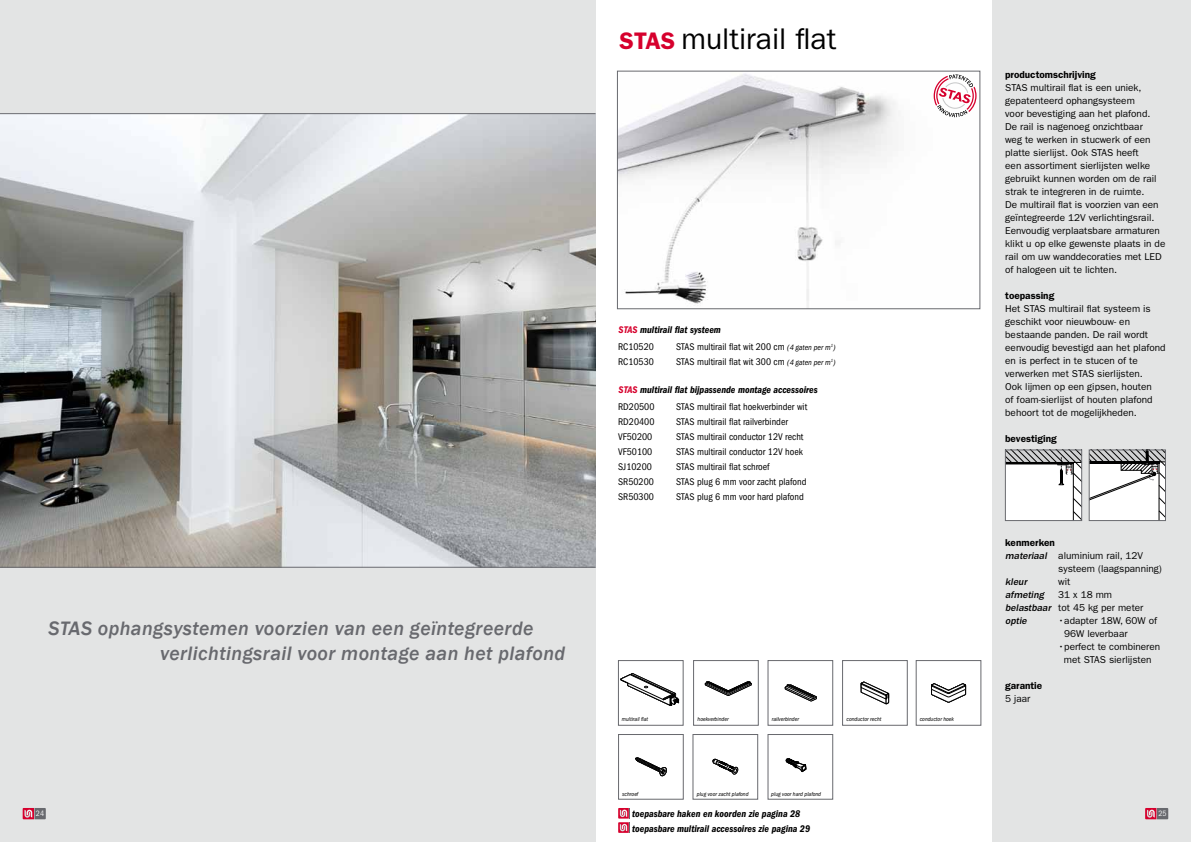
<style>
.page{position:relative;width:1191px;height:842px;background:#fff}
.page>*{position:absolute;margin:0;border:0;box-sizing:border-box;transform-origin:0 0}
.t1{font:30px "ITC Franklin Gothic Std";color:#000}
.t2{font:italic 500 20px/25px "Franklin Gothic";letter-spacing:.02em;color:#68696e}
.t3{font:10px/13px "ITC Franklin Gothic Std";color:#000}
.t4{font:condensed 10px "ITC Franklin Gothic Std";color:#000}
.t5{font:10px/15px "ITC Franklin Gothic Std Dm Cd It";color:#000}
.t6{font:600 10px "ITC Franklin Gothic Std";color:#000}
.t7{font:italic 500 10px "ITC Franklin Gothic Std";color:#000}
.t8{font:condensed 8px "ITC Franklin Gothic Std";color:#f2f2f3}
.t9{font:italic condensed 6px "ITC Franklin Gothic Std";color:#000}
.s1{font-weight:600;font-size:24px;color:#d6002d}
.s2{color:#d6002d}
.s3{font-style:italic;font-size:8px}
.s4{font-weight:500;font-style:italic}
</style>
<div class="page">
<div style="left:0;top:0;width:595px;height:842px;background:#e3e4e4"></div>
<img style="left:0;top:114px;width:595px;height:453px">
<hr style="left:0;top:113px;width:595px;height:1px;background:#68696e">
<hr style="left:0;top:567px;width:595px;height:1px;background:#68696e">
<img style="left:619px;top:73px;width:358px;height:234px">
<div style="left:617px;top:71px;width:363px;height:238px;border:1px solid #68696e"></div>
<div style="left:992px;top:0;width:199px;height:842px;background:#e3e4e4"></div>
<svg style="left:1007px;top:450px;width:75px;height:71px;background:#ddd"></svg>
<div style="left:1005px;top:450px;width:76px;height:71px;border:1px solid #68696e"></div>
<svg style="left:1091px;top:452px;width:72px;height:67px;background:#d2d2d2"></svg>
<div style="left:1089px;top:450px;width:76px;height:71px;border:1px solid #68696e"></div>
<svg style="left:933px;top:74px;width:43px;height:43px"></svg>
<svg style="left:635px;top:757px;width:32px;height:20px"></svg>
<div style="left:618px;top:734px;width:65px;height:65px;border:1px solid #68696e"></div>
<svg style="left:620px;top:673px;width:59px;height:33px"></svg>
<div style="left:618px;top:660px;width:65px;height:65px;border:1px solid #68696e"></div>
<svg style="left:705px;top:681px;width:46px;height:15px"></svg>
<div style="left:693px;top:660px;width:65px;height:65px;border:1px solid #68696e"></div>
<svg style="left:784px;top:684px;width:33px;height:17px"></svg>
<div style="left:768px;top:660px;width:65px;height:65px;border:1px solid #68696e"></div>
<svg style="left:860px;top:681px;width:29px;height:23px"></svg>
<div style="left:842px;top:660px;width:65px;height:65px;border:1px solid #68696e"></div>
<svg style="left:931px;top:683px;width:35px;height:20px"></svg>
<div style="left:916px;top:660px;width:65px;height:65px;border:1px solid #68696e"></div>
<svg style="left:712px;top:759px;width:26px;height:16px"></svg>
<div style="left:693px;top:734px;width:65px;height:65px;border:1px solid #68696e"></div>
<svg style="left:786px;top:758px;width:20px;height:14px"></svg>
<div style="left:768px;top:734px;width:65px;height:65px;border:1px solid #68696e"></div>
<svg style="left:618px;top:808px;width:11px;height:25px"></svg>
<svg style="left:23px;top:808px;width:23px;height:11px"></svg>
<svg style="left:1145px;top:808px;width:23px;height:11px"></svg>
<h2 class="t2" style="left:160px;top:616px;width:406px;text-indent:-112px">STAS ophangsystemen voorzien van een geïntegreerde verlichtingsrail voor montage aan het plafond</h2>
<h1 class="t1" style="left:619px;top:22px;width:218px"><span class="s1">STAS</span> multirail flat</h1>
<p class="t5" style="left:618px;top:322px;width:104px"><span class="s2">STAS</span> multirail flat systeem</p>
<p class="t4" style="left:618px;top:341px;width:37px">RC10520</p>
<p class="t4" style="left:676px;top:341px;width:161px">STAS multirail flat wit 200 cm <span class="s3">(4 gaten per m</span><sup>1</sup><span class="s3">)</span></p>
<p class="t4" style="left:618px;top:356px;width:37px">RC10530</p>
<p class="t4" style="left:676px;top:356px;width:161px">STAS multirail flat wit 300 cm <span class="s3">(4 gaten per m</span><sup>1</sup><span class="s3">)</span></p>
<p class="t4" style="left:618px;top:401px;width:38px">RD20500</p>
<p class="t4" style="left:676px;top:401px;width:132px">STAS multirail flat hoekverbinder wit</p>
<p class="t4" style="left:618px;top:416px;width:38px">RD20400</p>
<p class="t4" style="left:676px;top:416px;width:113px">STAS multirail flat railverbinder</p>
<p class="t4" style="left:618px;top:431px;width:36px">VF50200</p>
<p class="t4" style="left:676px;top:431px;width:129px">STAS multirail conductor 12V recht</p>
<p class="t4" style="left:618px;top:446px;width:36px">VF50100</p>
<p class="t4" style="left:676px;top:446px;width:128px">STAS multirail conductor 12V hoek</p>
<p class="t4" style="left:618px;top:461px;width:35px">SJ10200</p>
<p class="t4" style="left:676px;top:461px;width:95px">STAS multirail flat schroef</p>
<p class="t4" style="left:618px;top:476px;width:37px">SR50200</p>
<p class="t4" style="left:676px;top:476px;width:132px">STAS plug 6 mm voor zacht plafond</p>
<p class="t4" style="left:618px;top:491px;width:37px">SR50300</p>
<p class="t4" style="left:676px;top:491px;width:129px">STAS plug 6 mm voor hard plafond</p>
<p class="t5" style="left:618px;top:382px;width:201px"><span class="s2">STAS</span> multirail flat bijpassende montage accessoires</p>
<p class="t9" style="left:622px;top:716px;width:28px">multirail flat</p>
<p class="t9" style="left:697px;top:716px;width:33px">hoekverbinder</p>
<p class="t9" style="left:771px;top:716px;width:29px">railverbinder</p>
<p class="t9" style="left:846px;top:716px;width:37px">conductor recht</p>
<p class="t9" style="left:919px;top:716px;width:36px">conductor hoek</p>
<p class="t6" style="left:1005px;top:68px;width:92px">productomschrijving</p>
<p class="t3" style="left:1005px;top:81px;width:162px">STAS multirail flat is een uniek, gepatenteerd ophangsysteem<br>voor bevestiging aan het plafond.<br>De rail is nagenoeg onzichtbaar<br>weg te werken in stucwerk of een platte sierlijst. Ook STAS heeft<br>een assortiment sierlijsten welke gebruikt kunnen worden om de rail strak te integreren in de ruimte.<br>De multirail flat is voorzien van een geïntegreerde 12V verlichtingsrail.<br>Eenvoudig verplaatsbare armaturen klikt u op elke gewenste plaats in de rail om uw wanddecoraties met LED of halogeen uit te lichten.</p>
<p class="t6" style="left:1005px;top:289px;width:50px">toepassing</p>
<p class="t3" style="left:1005px;top:302px;width:162px">Het STAS multirail flat systeem is geschikt voor nieuwbouw- en bestaande panden. De rail wordt eenvoudig bevestigd aan het plafond en is perfect in te stucen of te verwerken met STAS sierlijsten.<br>Ook lijmen op een gipsen, houten<br>of foam-sierlijst of houten plafond behoort tot de mogelijkheden.</p>
<p class="t6" style="left:1005px;top:432px;width:53px">bevestiging</p>
<p class="t6" style="left:1005px;top:536px;width:51px">kenmerken</p>
<p class="t3" style="left:1005px;top:549px;width:139px"><span class="s4">materiaal</span> aluminium rail, 12V</p>
<p class="t3" style="left:1058px;top:562px;width:105px">systeem (laagspanning)</p>
<p class="t7" style="left:1005px;top:576px;width:25px">kleur</p>
<p class="t3" style="left:1005px;top:575px;width:140px;text-indent:53px">wit<br><span class="s4">afmeting</span> 3 1 x 1 8 m m <span class="s4">belastbaar</span> tot 45 kg per meter <span class="s4">optie</span></p>
<p class="t3" style="left:1064px;top:614px;width:94px;text-indent:-6px">•adapter 18W, 60W of<br>96W leverbaar</p>
<p class="t3" style="left:1058px;top:640px;width:103px;text-align:center">•perfect te combineren met STAS sierlijsten</p>
<p class="t6" style="left:1005px;top:679px;width:39px">garantie</p>
<p class="t3" style="left:1005px;top:692px;width:27px">5 jaar</p>
<p class="t9" style="left:622px;top:790px;width:18px">schroef</p>
<p class="t9" style="left:697px;top:790px;width:53px">plug voor zacht plafond</p>
<p class="t9" style="left:771px;top:790px;width:51px">plug voor hard plafond</p>
<p class="t5" style="left:632px;top:806px;width:179px">toepasbare haken en koorden zie pagina 28 toepasbare multirail accessoires zie pagina 29</p>
<p class="t8" style="left:36px;top:809px;width:10px">24</p>
<p class="t8" style="left:1158px;top:809px;width:10px">25</p>
</div>
